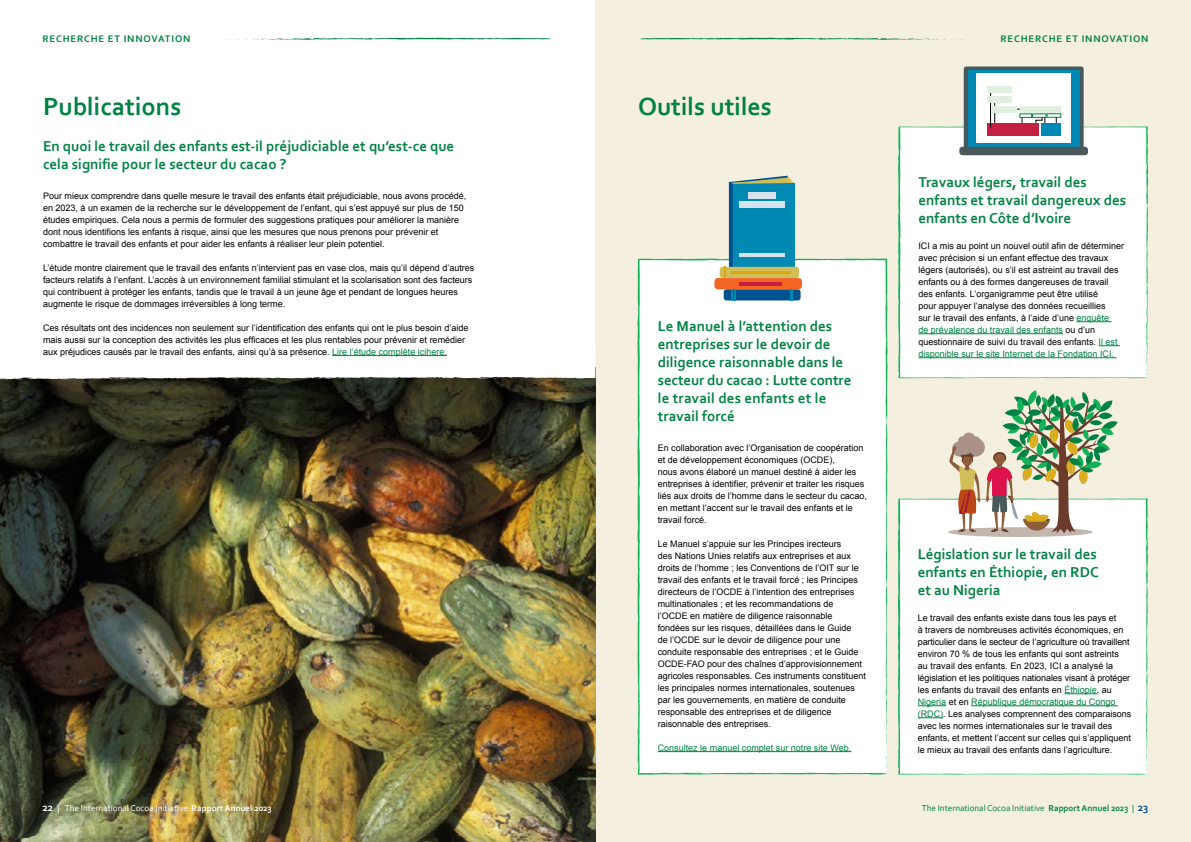
<style>
.page{position:relative;width:1191px;height:842px;background:#fff}
.page>*{position:absolute;margin:0;border:0;box-sizing:border-box;transform-origin:0 0}
.t1{font:700 26px "Corbel";color:#008243}
.t2{font:700 15px/18px "Corbel";color:#008243}
.t3{font:700 10px "Corbel";letter-spacing:.08em;color:#008243}
.t4{font:9px/12px "Arial";color:#000}
.t5{font:9px "Corbel";color:#008243}
.t6{font:9px "Corbel";color:#fff}
.t7{font:9px "Arial";color:#008243}
.s1{color:#008243}
.s2{font-weight:700;font-size:11px}
.s3{font-weight:700}
.s4{font-weight:700;font-size:11px;color:#004981}
</style>
<div class="page">
<div style="left:595px;top:0;width:596px;height:842px;background:#f4efde"></div>
<img style="left:0;top:380px;width:595px;height:462px">
<svg style="left:0;top:356px;width:595px;height:24px"></svg>
<div style="left:898px;top:498px;width:250px;height:277px;background:#fff"></div>
<svg style="left:1146px;top:584px;width:2px;height:6px"></svg>
<svg style="left:1145px;top:761px;width:2px;height:14px"></svg>
<svg style="left:1146px;top:742px;width:2px;height:10px"></svg>
<svg style="left:1146px;top:702px;width:2px;height:12px"></svg>
<div style="left:898px;top:126px;width:251px;height:252px;background:#fff"></div>
<svg style="left:1146px;top:204px;width:2px;height:6px"></svg>
<svg style="left:1146px;top:365px;width:1px;height:13px"></svg>
<svg style="left:1146px;top:348px;width:2px;height:10px"></svg>
<svg style="left:1146px;top:312px;width:2px;height:11px"></svg>
<div style="left:637px;top:258px;width:251px;height:517px;background:#fff"></div>
<svg style="left:840px;top:259px;width:8px;height:2px"></svg>
<svg style="left:886px;top:417px;width:2px;height:12px"></svg>
<svg style="left:885px;top:748px;width:2px;height:27px"></svg>
<svg style="left:885px;top:713px;width:2px;height:19px"></svg>
<svg style="left:886px;top:648px;width:2px;height:13px"></svg>
<svg style="left:807px;top:258px;width:14px;height:3px"></svg>
<hr style="left:1064px;top:694px;width:33px;height:1px;background:#008243">
<svg style="left:917px;top:706px;width:29px;height:1px"></svg>
<hr style="left:971px;top:706px;width:147px;height:1px;background:#008243">
<svg style="left:917px;top:718px;width:26px;height:1px"></svg>
<hr style="left:1076px;top:322px;width:35px;height:1px;background:#008243">
<hr style="left:918px;top:334px;width:145px;height:1px;background:#008243">
<svg style="left:1098px;top:346px;width:22px;height:1px"></svg>
<hr style="left:918px;top:358px;width:198px;height:1px;background:#008243">
<hr style="left:658px;top:751px;width:193px;height:1px;background:#008243">
<hr style="left:332px;top:355px;width:115px;height:1px;background:#008243">
<div style="left:723px;top:289px;width:77px;height:11px;background:#005390;border-radius:3px"></div>
<svg style="left:790px;top:289px;width:3px;height:11px"></svg>
<svg style="left:731px;top:289px;width:4px;height:11px"></svg>
<div style="left:719px;top:267px;width:80px;height:11px;background:#d2be58;border-radius:3px"></div>
<svg style="left:724px;top:176px;width:71px;height:102px"></svg>
<div style="left:714px;top:278px;width:88px;height:11px;background:#f26522;border-radius:3px"></div>
<hr style="left:739px;top:282px;width:43px;height:3px;background:#c51f41">
<hr style="left:731px;top:271px;width:59px;height:3px;background:#dca70f">
<svg style="left:946px;top:390px;width:171px;height:147px"></svg>
<svg style="left:963px;top:67px;width:120px;height:82px"></svg>
<div style="left:968px;top:71px;width:111px;height:77px;background:#0089b2"></div>
<svg style="left:959px;top:147px;width:129px;height:8px"></svg>
<div style="left:976px;top:73px;width:94px;height:70px;background:#fff"></div>
<svg style="left:1056px;top:114px;width:5px;height:4px"></svg>
<div style="left:986px;top:123px;width:52px;height:12px;background:#c51f41"></div>
<div style="left:1041px;top:123px;width:19px;height:12px;background:#0089b2"></div>
<svg style="left:990px;top:92px;width:66px;height:36px"></svg>
<svg style="left:1019px;top:114px;width:13px;height:4px"></svg>
<div style="left:986px;top:86px;width:25px;height:6px;background:#dff0e0"></div>
<div style="left:992px;top:106px;width:25px;height:6px;background:#dff0e0"></div>
<div style="left:1019px;top:106px;width:41px;height:6px;background:#dff0e0"></div>
<div style="left:986px;top:96px;width:25px;height:7px;background:#dff0e0"></div>
<svg style="left:227px;top:38px;width:326px;height:2px"></svg>
<svg style="left:638px;top:38px;width:326px;height:2px"></svg>
<p class="t3" style="left:43px;top:32px;width:149px">RECHERCHE ET INNOVATION</p>
<p class="t3" style="left:1000px;top:32px;width:149px">RECHERCHE ET INNOVATION</p>
<h1 class="t1" style="left:43px;top:90px;width:140px">Publications</h1>
<h2 class="t2" style="left:43px;top:136px;width:413px">En quoi le travail des enfants est-il préjudiciable et qu’est-ce que cela signifie pour le secteur du cacao ?</h2>
<p class="t4" style="left:43px;top:189px;width:425px">Pour mieux comprendre dans quelle mesure le travail des enfants était préjudiciable, nous avons procédé, en 2023, à un examen de la recherche sur le développement de l’enfant, qui s’est appuyé sur plus de 150 études empiriques. Cela nous a permis de formuler des suggestions pratiques pour améliorer la manière dont nous identifions les enfants à risque, ainsi que les mesures que nous prenons pour prévenir et combattre le travail des enfants et pour aider les enfants à réaliser leur plein potentiel.</p>
<p class="t4" style="left:43px;top:261px;width:433px">L’étude montre clairement que le travail des enfants n’intervient pas en vase clos, mais qu’il dépend d’autres facteurs relatifs à l’enfant. L’accès à un environnement familial stimulant et la scolarisation sont des facteurs qui contribuent à protéger les enfants, tandis que le travail à un jeune âge et pendant de longues heures augmente le risque de dommages irréversibles à long terme.</p>
<p class="t4" style="left:43px;top:321px;width:427px">Ces résultats ont des incidences non seulement sur l’identification des enfants qui ont le plus besoin d’aide mais aussi sur la conception des activités les plus efficaces et les plus rentables pour prévenir et remédier aux préjudices causés par le travail des enfants, ainsi qu’à sa présence. <span class="s1">Lire l’étude complète icihere.</span></p>
<p class="t6" style="left:43px;top:802px;width:231px"><span class="s2">22</span> | The International Cocoa Initiative <span class="s3">Rapport Annuel 2023</span></p>
<h1 class="t1" style="left:638px;top:90px;width:135px">Outils utiles</h1>
<h2 class="t2" style="left:658px;top:316px;width:195px">Le Manuel à l’attention des entreprises sur le devoir de diligence raisonnable dans le secteur du cacao : Lutte contre le travail des enfants et le travail forcé</h2>
<p class="t4" style="left:658px;top:441px;width:211px">En collaboration avec l’Organisation de coopération et de développement économiques (OCDE),<br>nous avons élaboré un manuel destiné à aider les entreprises à identifier, prévenir et traiter les risques liés aux droits de l’homme dans le secteur du cacao, en mettant l’accent sur le travail des enfants et le travail forcé.</p>
<p class="t4" style="left:658px;top:537px;width:210px">Le Manuel s’appuie sur les Principes irecteurs<br>des Nations Unies relatifs aux entreprises et aux droits de l’homme ; les Conventions de l’OIT sur le travail des enfants et le travail forcé ; les Principes directeurs de l’OCDE à l’intention des entreprises multinationales ; et les recommandations de<br>l’OCDE en matière de diligence raisonnable fondées sur les risques, détaillées dans le Guide<br>de l’OCDE sur le devoir de diligence pour une conduite responsable des entreprises ; et le Guide OCDE-FAO pour des chaînes d’approvisionnement agricoles responsables. Ces instruments constituent les principales normes internationales, soutenues par les gouvernements, en matière de conduite responsable des entreprises et de diligence raisonnable des entreprises.</p>
<p class="t7" style="left:658px;top:741px;width:195px">Consultez le manuel complet sur notre site Web.</p>
<h2 class="t2" style="left:918px;top:172px;width:209px">Travaux légers, travail des enfants et travail dangereux des enfants en Côte d’Ivoire</h2>
<p class="t4" style="left:918px;top:240px;width:207px">ICI a mis au point un nouvel outil afin de déterminer avec précision si un enfant effectue des travaux légers (autorisés), ou s’il est astreint au travail des enfants ou à des formes dangereuses de travail des enfants. L’organigramme peut être utilisé<br>pour appuyer l’analyse des données recueillies<br>sur le travail des enfants, à l’aide d’une <span class="s1">enquête<br>de prévalence du travail des enfants</span> ou d’un questionnaire de suivi du travail des enfants. <span class="s1">Il est disponible sur le site Internet de la Fondation ICI.</span></p>
<h2 class="t2" style="left:917px;top:544px;width:183px">Législation sur le travail des enfants en Éthiopie, en RDC et au Nigeria</h2>
<p class="t4" style="left:917px;top:612px;width:215px">Le travail des enfants existe dans tous les pays et<br>à travers de nombreuses activités économiques, en particulier dans le secteur de l’agriculture où travaillent environ 70 % de tous les enfants qui sont astreints<br>au travail des enfants. En 2023, ICI a analysé la législation et les politiques nationales visant à protéger les enfants du travail des enfants en <span class="s1">Éthiopie</span>, au <span class="s1">Nigeria</span> et en <span class="s1">République démocratique du Congo (RDC)</span>. Les analyses comprennent des comparaisons avec les normes internationales sur le travail des enfants, et mettent l’accent sur celles qui s’appliquent le mieux au travail des enfants dans l’agriculture.</p>
<p class="t5" style="left:921px;top:802px;width:228px">The International Cocoa Initiative <span class="s3">Rapport Annuel 2023</span> | <span class="s4">23</span></p>
</div>
